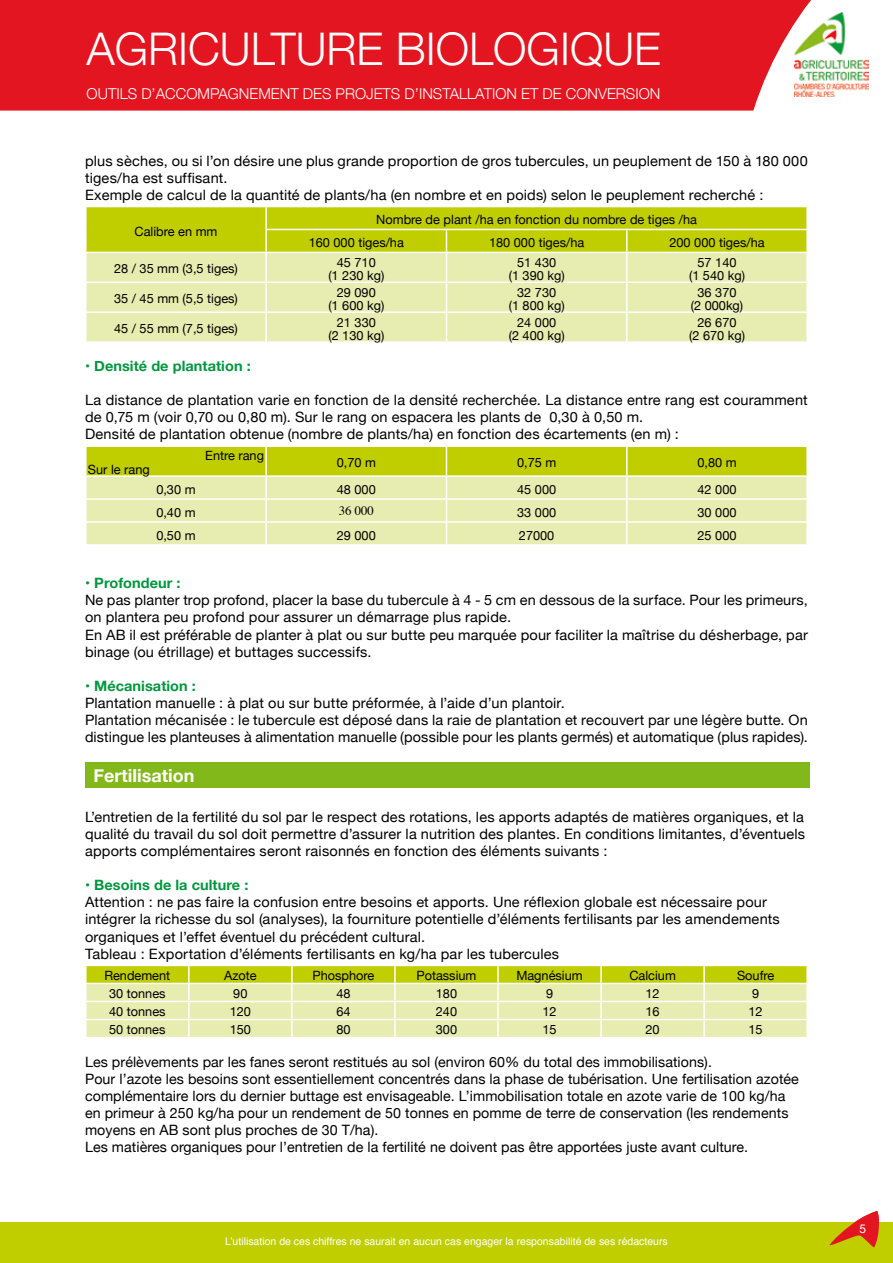
<style>
.page{position:relative;width:893px;height:1263px;background:#fff}
.page>*{position:absolute;margin:0;border:0;box-sizing:border-box;transform-origin:0 0}
.t1{font:300 45px "Helvetica Neue";color:#fff}
.t2{font:700 18px "Helvetica Neue";color:#fff}
.t3{font:300 15px "Helvetica Neue";color:#fff}
.t4{font:14.25px/17.1px "Helvetica Neue";letter-spacing:.01em;color:#000}
.t5{font:700 14.25px "Helvetica Neue";letter-spacing:.005em;color:#00973e}
.t6{font:12.75px/13.5px "Helvetica Neue";color:#000;text-align:center}
.t7{font:12.75px "Times";color:#000}
.t8{font:12px "Helvetica Neue";color:#fff}
.t9{font:10.5px "Helvetica";color:#fff}
</style>
<div class="page">
<img style="left:839px;top:13px;width:29px;height:78px">
<svg style="left:0;top:0;width:839px;height:111px;background:#e3252e"></svg>
<div style="left:0;top:1222px;width:893px;height:41px;background:#c0ce00"></div>
<svg style="left:830px;top:1211px;width:49px;height:36px"></svg>
<svg style="left:86px;top:207px;width:721px;height:134px;background:#dbe37b"></svg>
<hr style="left:627px;top:311px;width:181px;height:2px;background:#fff">
<hr style="left:626px;top:313px;width:2px;height:28px;background:#fff">
<hr style="left:806px;top:313px;width:2px;height:28px;background:#fff">
<svg style="left:86px;top:446px;width:721px;height:98px;background:#dde481"></svg>
<hr style="left:627px;top:521px;width:181px;height:2px;background:#fff">
<hr style="left:626px;top:523px;width:2px;height:21px;background:#fff">
<hr style="left:806px;top:523px;width:2px;height:21px;background:#fff">
<div style="left:85px;top:762px;width:725px;height:26px;background:#83b81a"></div>
<svg style="left:85px;top:965px;width:723px;height:72px;background:#e0e68f"></svg>
<h1 class="t1" style="left:86px;top:13px;width:576px">AGRICULTURE BIOLOGIQUE</h1>
<p class="t3" style="left:87px;top:82px;width:575px">OUTILS D’ACCOMPAGNEMENT DES PROJETS D’INSTALLATION ET DE CONVERSION</p>
<p class="t4" style="left:85px;top:153px;width:724px">plus sèches, ou si l’on désire une plus grande proportion de gros tubercules, un peuplement de 150 à 180 000 tiges/ha est suffisant.<br>Exemple de calcul de la quantité de plants/ha (en nombre et en poids) selon le peuplement recherché :</p>
<p class="t6" style="left:135px;top:225px;width:84px">Calibre en mm</p>
<p class="t6" style="left:309px;top:209px;width:390px;line-height:23px;text-align:left;text-indent:68px">Nombre de plant /ha en fonction du nombre de tiges /ha<br>160 000 tiges/ha</p>
<p class="t6" style="left:489px;top:236px;width:97px">180 000 tiges/ha</p>
<p class="t6" style="left:669px;top:236px;width:97px">200 000 tiges/ha</p>
<p class="t6" style="left:114px;top:263px;width:125px">28 / 35 mm (3,5 tiges)</p>
<p class="t6" style="left:328px;top:256px;width:57px">45 710<br>(1 230 kg)</p>
<p class="t6" style="left:509px;top:256px;width:57px">51 430<br>(1 390 kg)</p>
<p class="t6" style="left:689px;top:256px;width:57px">57 140<br>(1 540 kg)</p>
<p class="t6" style="left:114px;top:293px;width:125px">35 / 45 mm (5,5 tiges)</p>
<p class="t6" style="left:328px;top:286px;width:57px">29 090<br>(1 600 kg)</p>
<p class="t6" style="left:509px;top:286px;width:57px">32 730<br>(1 800 kg)</p>
<p class="t6" style="left:691px;top:286px;width:54px">36 370 (2 000kg)</p>
<p class="t6" style="left:114px;top:323px;width:125px">45 / 55 mm (7,5 tiges)</p>
<p class="t6" style="left:328px;top:316px;width:57px">21 330<br>(2 130 kg)</p>
<p class="t6" style="left:509px;top:316px;width:57px">24 000<br>(2 400 kg)</p>
<p class="t6" style="left:689px;top:316px;width:57px">26 670<br>(2 670 kg)</p>
<p class="t5" style="left:85px;top:355px;width:167px">• Densité de plantation :</p>
<p class="t4" style="left:85px;top:392px;width:724px">La distance de plantation varie en fonction de la densité recherchée. La distance entre rang est couramment de 0,75 m (voir 0,70 ou 0,80 m). Sur le rang on espacera les plants de 0,30 à 0,50 m.<br>Densité de plantation obtenue (nombre de plants/ha) en fonction des écartements (en m) :</p>
<p class="t6" style="left:205px;top:450px;width:60px">Entre rang</p>
<p class="t6" style="left:88px;top:463px;width:63px">Sur le rang</p>
<p class="t6" style="left:337px;top:457px;width:41px">0,70 m</p>
<p class="t6" style="left:517px;top:457px;width:41px">0,75 m</p>
<p class="t6" style="left:697px;top:457px;width:41px">0,80 m</p>
<p class="t6" style="left:156px;top:483px;width:41px">0,30 m</p>
<p class="t6" style="left:337px;top:483px;width:40px">48 000</p>
<p class="t6" style="left:517px;top:483px;width:40px">45 000</p>
<p class="t6" style="left:697px;top:483px;width:40px">42 000</p>
<p class="t6" style="left:156px;top:506px;width:41px">0,40 m</p>
<p class="t7" style="left:339px;top:499px;width:37px">36 000</p>
<p class="t6" style="left:517px;top:506px;width:40px">33 000</p>
<p class="t6" style="left:697px;top:506px;width:40px">30 000</p>
<p class="t6" style="left:156px;top:529px;width:41px">0,50 m</p>
<p class="t6" style="left:337px;top:529px;width:40px">29 000</p>
<p class="t6" style="left:519px;top:529px;width:37px">27000</p>
<p class="t6" style="left:697px;top:529px;width:40px">25 000</p>
<p class="t5" style="left:85px;top:572px;width:97px">• Profondeur :</p>
<p class="t4" style="left:85px;top:593px;width:724px">Ne pas planter trop profond, placer la base du tubercule à 4 - 5 cm en dessous de la surface. Pour les primeurs, on plantera peu profond pour assurer un démarrage plus rapide.<br>En AB il est préférable de planter à plat ou sur butte peu marquée pour faciliter la maîtrise du désherbage, par binage (ou étrillage) et buttages successifs.</p>
<p class="t5" style="left:85px;top:675px;width:112px">• Mécanisation :</p>
<p class="t4" style="left:85px;top:695px;width:724px">Plantation manuelle : à plat ou sur butte préformée, à l’aide d’un plantoir.<br>Plantation mécanisée : le tubercule est déposé dans la raie de plantation et recouvert par une légère butte. On distingue les planteuses à alimentation manuelle (possible pour les plants germés) et automatique (plus rapides).</p>
<p class="t2" style="left:94px;top:762px;width:102px">Fertilisation</p>
<p class="t4" style="left:85px;top:809px;width:721px;text-align:justify">L’entretien de la fertilité du sol par le respect des rotations, les apports adaptés de matières organiques, et la qualité du travail du sol doit permettre d’assurer la nutrition des plantes. En conditions limitantes, d’éventuels apports complémentaires seront raisonnés en fonction des éléments suivants :</p>
<p class="t5" style="left:85px;top:874px;width:165px">• Besoins de la culture :</p>
<p class="t4" style="left:85px;top:894px;width:696px">Attention : ne pas faire la confusion entre besoins et apports. Une réflexion globale est nécessaire pour intégrer la richesse du sol (analyses), la fourniture potentielle d’éléments fertilisants par les amendements organiques et l’effet éventuel du précédent cultural.<br>Tableau : Exportation d’éléments fertilisants en kg/ha par les tubercules</p>
<p class="t6" style="left:104px;top:969px;width:67px">Rendement</p>
<p class="t6" style="left:224px;top:969px;width:34px">Azote</p>
<p class="t6" style="left:312px;top:969px;width:63px">Phosphore</p>
<p class="t6" style="left:416px;top:969px;width:61px">Potassium</p>
<p class="t6" style="left:516px;top:969px;width:68px">Magnésium</p>
<p class="t6" style="left:629px;top:969px;width:48px">Calcium</p>
<p class="t6" style="left:737px;top:969px;width:39px">Soufre</p>
<p class="t6" style="left:109px;top:987px;width:58px">30 tonnes</p>
<p class="t6" style="left:233px;top:987px;width:16px">90</p>
<p class="t6" style="left:336px;top:987px;width:16px">48</p>
<p class="t6" style="left:436px;top:987px;width:23px">180</p>
<p class="t6" style="left:546px;top:987px;width:9px">9</p>
<p class="t6" style="left:645px;top:987px;width:16px">12</p>
<p class="t6" style="left:752px;top:987px;width:9px">9</p>
<p class="t6" style="left:109px;top:1005px;width:58px">40 tonnes</p>
<p class="t6" style="left:230px;top:1005px;width:23px">120</p>
<p class="t6" style="left:336px;top:1005px;width:16px">64</p>
<p class="t6" style="left:436px;top:1005px;width:23px">240</p>
<p class="t6" style="left:542px;top:1005px;width:16px">12</p>
<p class="t6" style="left:645px;top:1005px;width:16px">16</p>
<p class="t6" style="left:749px;top:1005px;width:16px">12</p>
<p class="t6" style="left:109px;top:1023px;width:58px">50 tonnes</p>
<p class="t6" style="left:230px;top:1023px;width:23px">150</p>
<p class="t6" style="left:336px;top:1023px;width:16px">80</p>
<p class="t6" style="left:436px;top:1023px;width:23px">300</p>
<p class="t6" style="left:542px;top:1023px;width:16px">15</p>
<p class="t6" style="left:645px;top:1023px;width:16px">20</p>
<p class="t6" style="left:748px;top:1023px;width:16px">15</p>
<p class="t4" style="left:85px;top:1054px;width:715px">Les prélèvements par les fanes seront restitués au sol (environ 60% du total des immobilisations).<br>Pour l’azote les besoins sont essentiellement concentrés dans la phase de tubérisation. Une fertilisation azotée complémentaire lors du dernier buttage est envisageable. L’immobilisation totale en azote varie de 100 kg/ha en primeur à 250 kg/ha pour un rendement de 50 tonnes en pomme de terre de conservation (les rendements moyens en AB sont plus proches de 30 T/ha).<br>Les matières organiques pour l’entretien de la fertilité ne doivent pas être apportées juste avant culture.</p>
<p class="t9" style="left:225px;top:1233px;width:444px">L’utilisation de ces chiffres ne saurait en aucun cas engager la responsabilité de ses rédacteurs</p>
<p class="t8" style="left:859px;top:1220px;width:8px">5</p>
</div>
